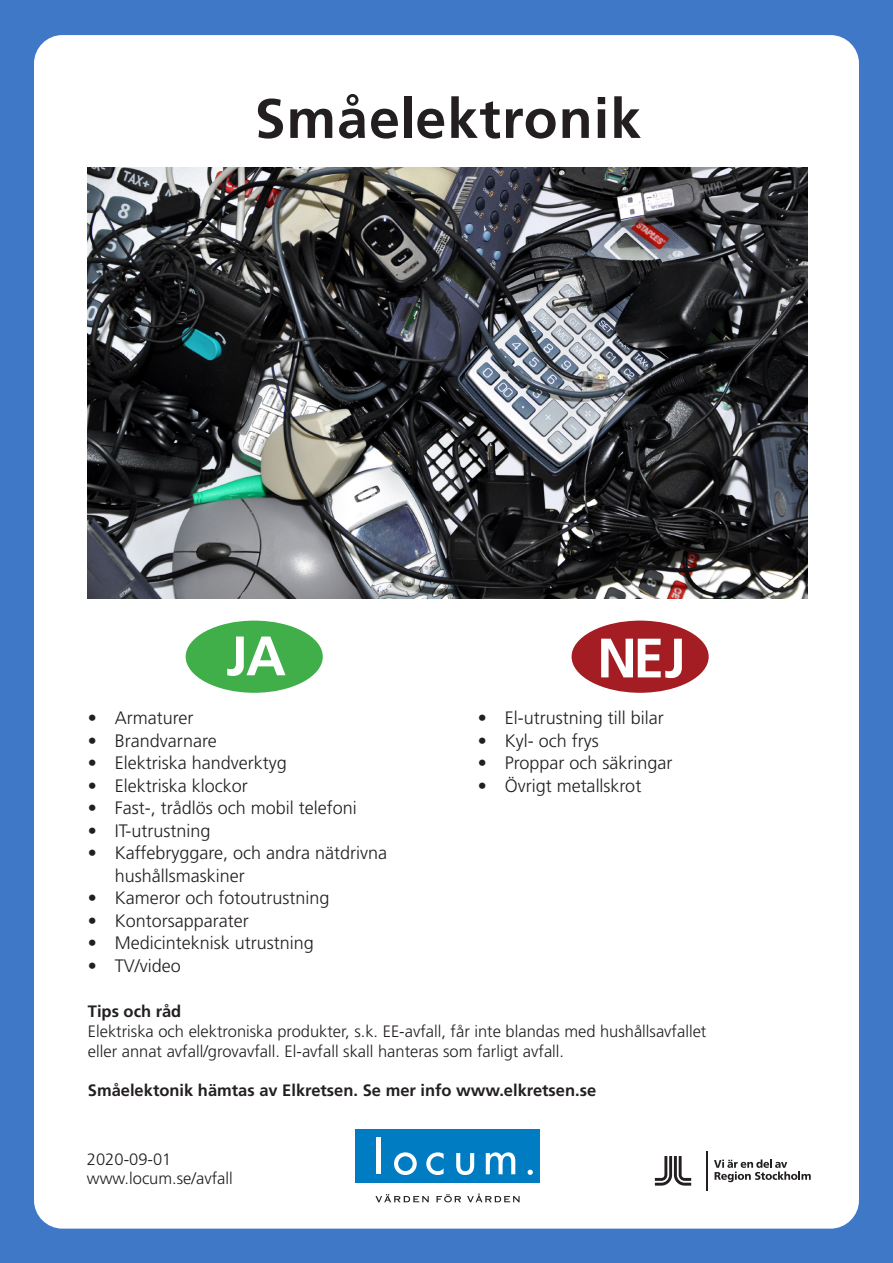
<style>
.page{position:relative;width:893px;height:1263px;background:#4078c8}
.page>*{position:absolute;margin:0;border:0;box-sizing:border-box;transform-origin:0 0}
.t1{font:700 55.5px "Frutiger LT Std";letter-spacing:.02em;color:#231f20}
.t2{font:700 55.5px "Frutiger LT Std";color:#fff}
.t3{font:300 18px/22.5px "Frutiger LT Std";color:#231f20}
.t4{font:300 16.5px/19.8px "Frutiger LT Std";color:#231f20}
.t5{font:700 16.5px "Frutiger LT Std";color:#231f20}
</style>
<div class="page">
<div style="left:45px;top:46px;width:803px;height:1172px;background:#fff;border-radius:18px"></div>
<div style="left:34px;top:35px;width:825px;height:1193px;border:21px solid #fff;border-radius:18px"></div>
<div style="left:185px;top:620px;width:138px;height:73px;background:#40ae49;border-radius:50%"></div>
<div style="left:184px;top:619px;width:140px;height:75px;border:2px solid #fff;border-radius:50%"></div>
<div style="left:571px;top:620px;width:138px;height:73px;background:#a41d23;border-radius:50%"></div>
<div style="left:570px;top:619px;width:140px;height:75px;border:2px solid #fff;border-radius:50%"></div>
<img style="left:88px;top:167px;width:720px;height:431px">
<div style="left:355px;top:1129px;width:185px;height:54px;background:#007cc2"></div>
<hr style="left:376px;top:1137px;width:4px;height:37px;background:#fff">
<svg style="left:394px;top:1152px;width:23px;height:23px"></svg>
<svg style="left:426px;top:1152px;width:18px;height:23px"></svg>
<svg style="left:456px;top:1153px;width:18px;height:22px"></svg>
<svg style="left:486px;top:1152px;width:29px;height:22px"></svg>
<svg style="left:528px;top:1169px;width:5px;height:6px"></svg>
<svg style="left:375px;top:1194px;width:54px;height:8px"></svg>
<svg style="left:436px;top:1194px;width:25px;height:8px"></svg>
<svg style="left:467px;top:1193px;width:53px;height:9px"></svg>
<svg style="left:655px;top:1156px;width:36px;height:29px"></svg>
<hr style="left:706px;top:1151px;width:1px;height:39px;background:#231f20">
<svg style="left:714px;top:1159px;width:97px;height:23px"></svg>
<h1 class="t1" style="left:255px;top:86px;width:388px">Småelektronik</h1>
<h2 class="t2" style="left:226px;top:623px;width:61px">JA</h2>
<p class="t3" style="left:88px;top:707px;width:107px">• Armaturer</p>
<p class="t3" style="left:88px;top:729px;width:131px">• Brandvarnare</p>
<p class="t3" style="left:88px;top:752px;width:200px">• Elektriska handverktyg</p>
<p class="t3" style="left:88px;top:774px;width:161px">• Elektriska klockor</p>
<p class="t3" style="left:88px;top:797px;width:271px">• Fast-, trådlös och mobil telefoni</p>
<p class="t3" style="left:88px;top:819px;width:124px">• IT-utrustning</p>
<p class="t3" style="left:115px;top:842px;width:274px;text-indent:-27px">• Kaffebryggare, och andra nätdrivna hushållsmaskiner</p>
<p class="t3" style="left:88px;top:887px;width:243px">• Kameror och fotoutrustning</p>
<p class="t3" style="left:88px;top:909px;width:163px">• Kontorsapparater</p>
<p class="t3" style="left:88px;top:932px;width:228px">• Medicinteknisk utrustning</p>
<p class="t3" style="left:88px;top:954px;width:95px">• TV/video</p>
<h2 class="t2" style="left:597px;top:625px;width:90px">NEJ</h2>
<p class="t3" style="left:478px;top:707px;width:187px">• El-utrustning till bilar</p>
<p class="t3" style="left:478px;top:729px;width:122px">• Kyl- och frys</p>
<p class="t3" style="left:478px;top:752px;width:196px">• Proppar och säkringar</p>
<p class="t3" style="left:478px;top:774px;width:165px">• Övrigt metallskrot</p>
<h2 class="t5" style="left:88px;top:1001px;width:95px">Tips och råd</h2>
<p class="t4" style="left:88px;top:1021px;width:620px">Elektriska och elektroniska produkter, s.k. EE-avfall, får inte blandas med hushållsavfallet eller annat avfall/grovavfall. El-avfall skall hanteras som farligt avfall.</p>
<p class="t5" style="left:88px;top:1081px;width:510px">Småelektonik hämtas av Elkretsen. Se mer info www.elkretsen.se</p>
<p class="t4" style="left:87px;top:1149px;width:86px">2020-09-01</p>
<p class="t4" style="left:87px;top:1169px;width:147px">www.locum.se/avfall</p>
</div>
